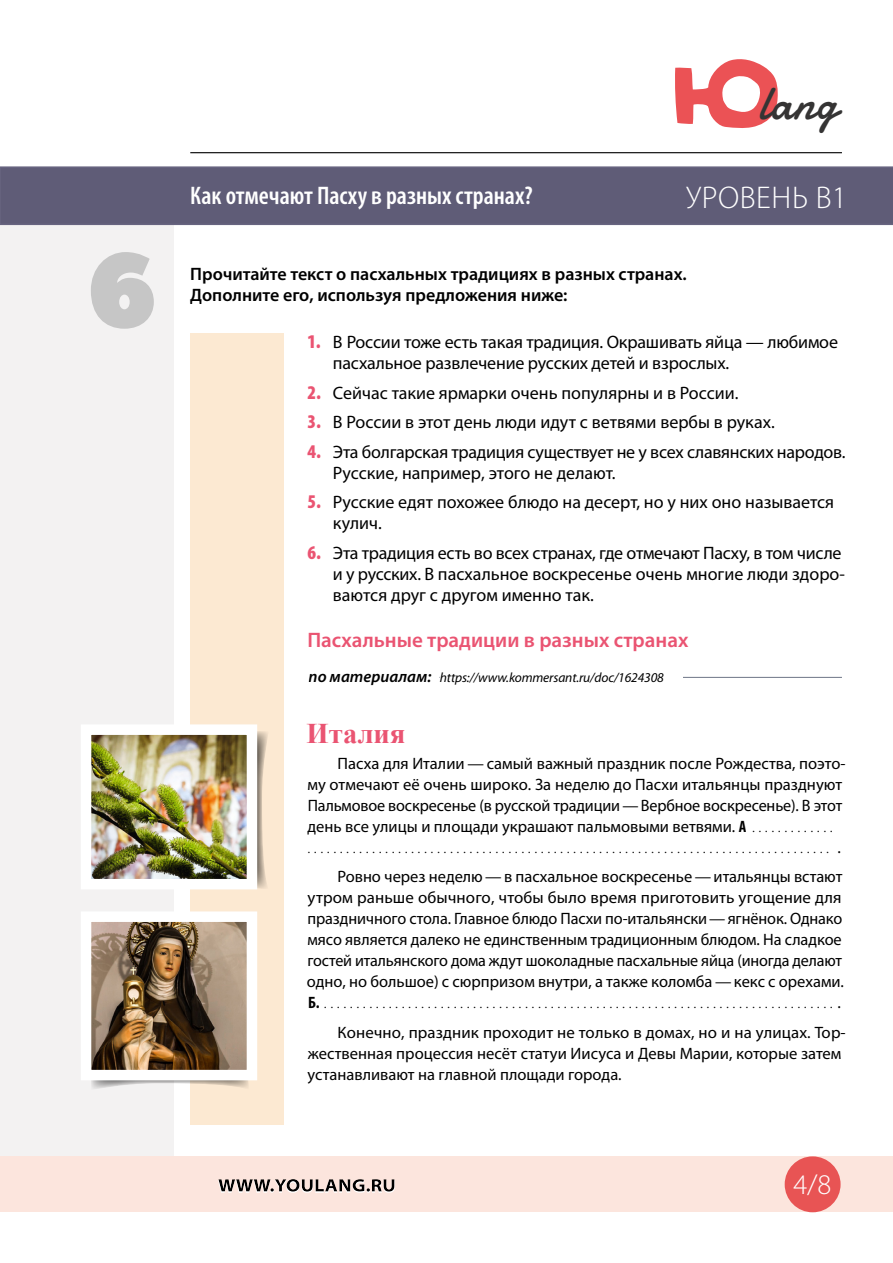
<style>
.page{position:relative;width:893px;height:1263px;background:#fff}
.page>*{position:absolute;margin:0;border:0;box-sizing:border-box;transform-origin:0 0}
.t1{font:105px "Peace Sans";color:#c6c6c6}
.t2{font:48.45px "Damion";color:#353434}
.t3{font:300 31.5px "Myriad Pro";letter-spacing:.02em;color:#fff}
.t4{font:700 28.5px "Times New Roman";color:#ea5472}
.t5{font:300 28.5px "Myriad Pro";color:#fff}
.t6{font:600 condensed 25.5px "Myriad Pro";color:#fff}
.t7{font:600 21px "Myriad Pro";color:#ea5472}
.СПИСОК_нумерованный{font:18px/21px "Myriad Pro";letter-spacing:-.01em;color:#000}
.t8{font:600 18px/21.6px "Myriad Pro";color:#000}
.t9{font:16.5px/21px "Myriad Pro";color:#000}
.t10{font:300 16.5px "Myriad Pro";color:#000}
.по_матералам{font:italic 600 16.5px "Myriad Pro";color:#000}
.по_материалам_ссылка{font:italic 13.5px "Myriad Pro";letter-spacing:-.01em;color:#000}
.s1{font-weight:900;font-stretch:condensed;font-size:19.5px;color:#ea5472}
.s2{font-weight:700;font-stretch:condensed}
.s3{font-weight:300}
.s4{font-weight:400}
</style>
<div class="page">
<div style="left:0;top:213px;width:173px;height:956px;background:#f3f2f2"></div>
<div style="left:0;top:166px;width:893px;height:59px;background:#5f5c77"></div>
<div style="left:0;top:1156px;width:893px;height:56px;background:#fce5dd"></div>
<div style="left:206px;top:1168px;width:245px;height:34px;background:#000;opacity:.57"></div>
<div style="left:785px;top:1156px;width:56px;height:56px;background:#e85454;border-radius:50%"></div>
<hr style="left:190px;top:152px;width:652px;height:1px;background:#000">
<svg style="left:675px;top:59px;width:103px;height:69px"></svg>
<div style="left:190px;top:334px;width:93px;height:791px;background:#fce9d2"></div>
<svg style="left:257px;top:731px;width:11px;height:158px"></svg>
<img style="left:92px;top:735px;width:154px;height:143px">
<div style="left:81px;top:724px;width:176px;height:165px;border:10px solid #fff"></div>
<svg style="left:91px;top:1080px;width:158px;height:10px"></svg>
<img style="left:92px;top:922px;width:154px;height:147px">
<div style="left:81px;top:911px;width:176px;height:169px;border:10px solid #fff"></div>
<hr style="left:313px;top:677px;width:529px;height:1px;background:#6d7586">
<div style="left:306px;top:666px;width:130px;height:22px;background:#fff"></div>
<div style="left:440px;top:672px;width:242px;height:10px;background:#fff"></div>
<p class="t1" style="left:87px;top:220px;width:72px">6</p>
<h2 class="t2" style="left:759px;top:70px;width:80px">lang</h2>
<p class="t6" style="left:190px;top:182px;width:344px">Как отмечают Пасху в разных странах?</p>
<p class="t3" style="left:686px;top:180px;width:163px">УРОВЕНЬ B1</p>
<p class="t8" style="left:190px;top:262px;width:498px">Прочитайте текст о пасхальных традициях в разных странах.<br>Дополните его, используя предложения ниже:</p>
<p class="СПИСОК_нумерованный" style="left:333px;top:332px;width:507px;text-indent:-26px"><span class="s1">1.</span> В России тоже есть такая традиция. Окрашивать яйца — любимое пасхальное развлечение русских детей и взрослых.</p>
<p class="СПИСОК_нумерованный" style="left:307px;top:383px;width:433px"><span class="s1">2.</span> Сейчас такие ярмарки очень популярны и в России.</p>
<p class="СПИСОК_нумерованный" style="left:307px;top:412px;width:469px"><span class="s1">3.</span> В России в этот день люди идут с ветвями вербы в руках.</p>
<p class="СПИСОК_нумерованный" style="left:333px;top:442px;width:514px;text-indent:-26px"><span class="s1">4.</span> Эта болгарская традиция существует не у всех славянских народов.<br>Русские, например, этого не делают.</p>
<p class="СПИСОК_нумерованный" style="left:333px;top:492px;width:503px;text-indent:-26px"><span class="s1">5.</span> Русские едят похожее блюдо на десерт, но у них оно называется кулич.</p>
<p class="СПИСОК_нумерованный" style="left:333px;top:543px;width:514px;text-indent:-26px"><span class="s1">6.</span> Эта традиция есть во всех странах, где отмечают Пасху, в том числе и у русских. В пасхальное воскресенье очень многие люди здоро&shy;ваются друг с другом именно так.</p>
<p class="t7" style="left:307px;top:627px;width:383px">Пасхальные традиции в разных странах</p>
<p class="по_матералам" style="left:309px;top:667px;width:124px">по материалам:</p>
<p class="по_материалам_ссылка" style="left:440px;top:669px;width:226px">https://www.kommersant.ru/doc/1624308</p>
<p class="t4" style="left:307px;top:713px;width:100px">Италия</p>
<p class="t9" style="left:307px;top:753px;width:539px;text-indent:30px">Пасха для Италии — самый важный праздник после Рождества, поэто&shy;му отмечают её очень широко. За неделю до Пасхи итальянцы празднуют Пальмовое воскресенье (в русской традиции—Вербное воскресенье). В этот день все улицы и площади украшают пальмовыми ветвями. <span class="s2">А</span> <span class="s3">. . . . . . . . . . . . .</span></p>
<p class="t10" style="left:307px;top:838px;width:535px">................................................................................. <span class="s4">.</span></p>
<p class="t9" style="left:307px;top:866px;width:539px;text-indent:31px">Ровно через неделю—в пасхальное воскресенье—итальянцы встают утром раньше обычного, чтобы было время приготовить угощение для праздничного стола. Главное блюдо Пасхи по-итальянски—ягнёнок. Однако мясо является далеко не единственным традиционным блюдом. На сладкое гостей итальянского дома ждут шоколадные пасхальные яйца (иногда делают одно, но большое) с сюрпризом внутри, а также коломба—кекс с орехами.</p>
<p class="t10" style="left:308px;top:994px;width:534px"><span class="s2">Б.</span> . . . . . . . . . . . . . . . . . . . . . . . . . . . . . . . . . . . . . . . . . . . . . . . . . . . . . . . . . . . . . . . . . . . . . . . . . . . . . . <span class="s4">.</span></p>
<p class="t9" style="left:308px;top:1022px;width:539px;text-indent:30px">Конечно, праздник проходит не только в домах, но и на улицах. Тор&shy;жественная процессия несёт статуи Иисуса и Девы Марии, которые затем устанавливают на главной площади города.</p>
<p class="t5" style="left:793px;top:1169px;width:39px">4/8</p>
</div>
